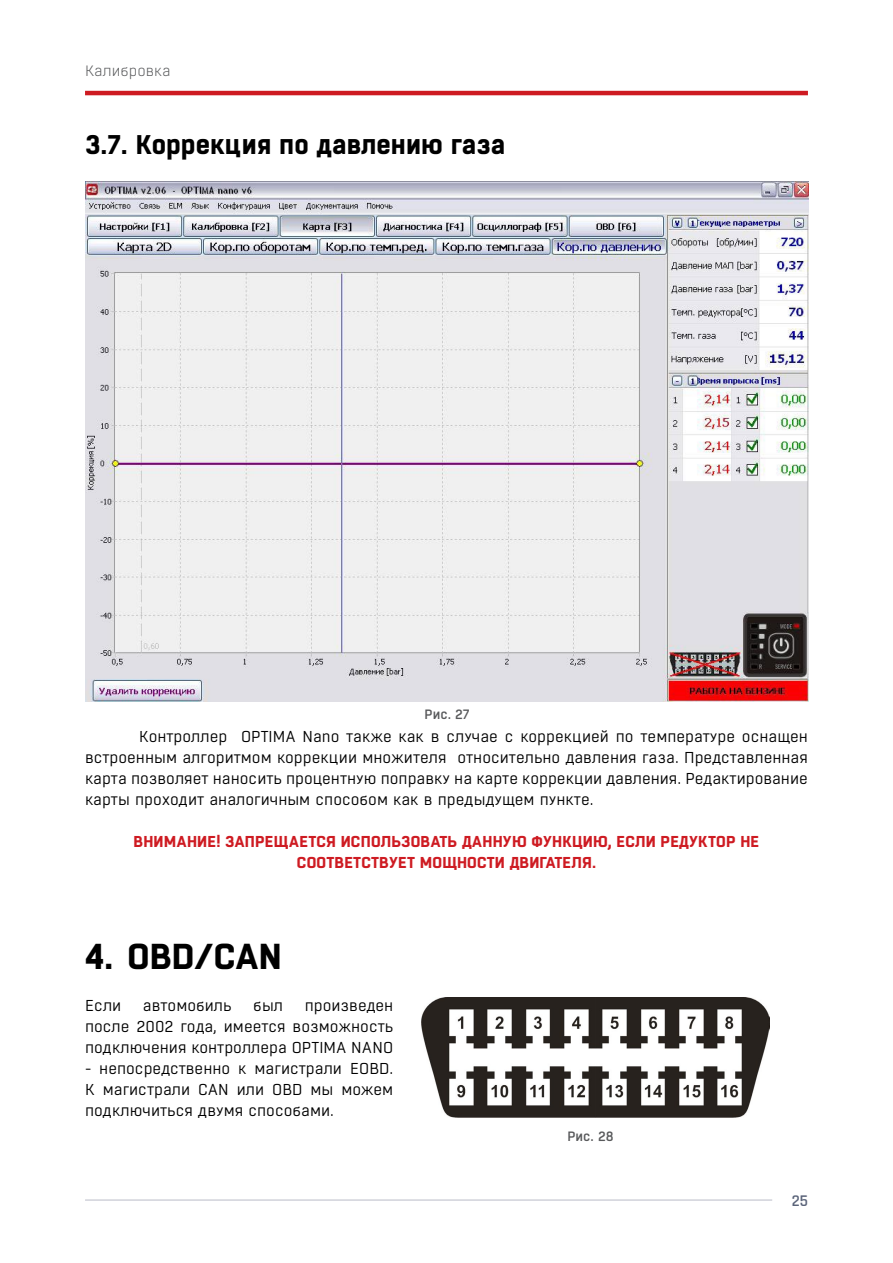
<style>
.page{position:relative;width:893px;height:1263px;background:#fff}
.page>*{position:absolute;margin:0;border:0;box-sizing:border-box;transform-origin:0 0}
.t1{font:700 36px "Boxed";color:#000}
.t2{font:700 27px "Boxed";color:#000}
.t3{font:600 16.5px "Rajdhani";color:#5b647a}
.t4{font:15.75px/21px "Boxed";color:#000;text-align:justify}
.t5{font:700 15.75px/21px "Boxed";letter-spacing:.01em;color:#ce1b22;text-align:center}
.t6{font:300 15px "Boxed";color:#58595b}
.t7{font:500 13.5px "Boxed";color:#58595b}
</style>
<div class="page">
<hr style="left:85px;top:91px;width:723px;height:4px;background:#ce1b22">
<hr style="left:85px;top:1199px;width:687px;height:2px;background:#d1d2da">
<img style="left:86px;top:181px;width:722px;height:521px">
<img style="left:421px;top:998px;width:348px;height:120px">
<p class="t6" style="left:85px;top:62px;width:87px">Калибровка</p>
<h2 class="t2" style="left:85px;top:127px;width:422px">3.7. Коррекция по давлению газа</h2>
<p class="t7" style="left:424px;top:705px;width:47px">Рис. 27</p>
<p class="t4" style="left:85px;top:726px;width:724px;text-indent:54px">Контроллер OPTIMA Nano также как в случае с коррекцией по температуре оснащен встроенным алгоритмом коррекции множителя относительно давления газа. Представленная карта позволяет наносить процентную поправку на карте коррекции давления. Редактирование карты проходит аналогичным способом как в предыдущем пункте.</p>
<p class="t5" style="left:134px;top:832px;width:627px">Внимание! Запрещается использовать данную функцию, если редуктор не соответствует мощности двигателя.</p>
<h1 class="t1" style="left:85px;top:932px;width:198px">4. OBD/CAN</h1>
<p class="t4" style="left:85px;top:995px;width:38px">Если</p>
<p class="t4" style="left:143px;top:995px;width:90px">автомобиль</p>
<p class="t4" style="left:253px;top:995px;width:31px">был</p>
<p class="t4" style="left:85px;top:995px;width:310px;text-indent:220px">произведен после 2002 года, имеется возможность подключения контроллера OPTIMA NANO</p>
<p class="t4" style="left:85px;top:1058px;width:310px">- непосредственно к магистрали EOBD.<br>К магистрали CAN или OBD мы можем подключиться двумя способами.</p>
<p class="t7" style="left:567px;top:1127px;width:48px">Рис. 28</p>
<p class="t3" style="left:792px;top:1190px;width:18px">25</p>
</div>
